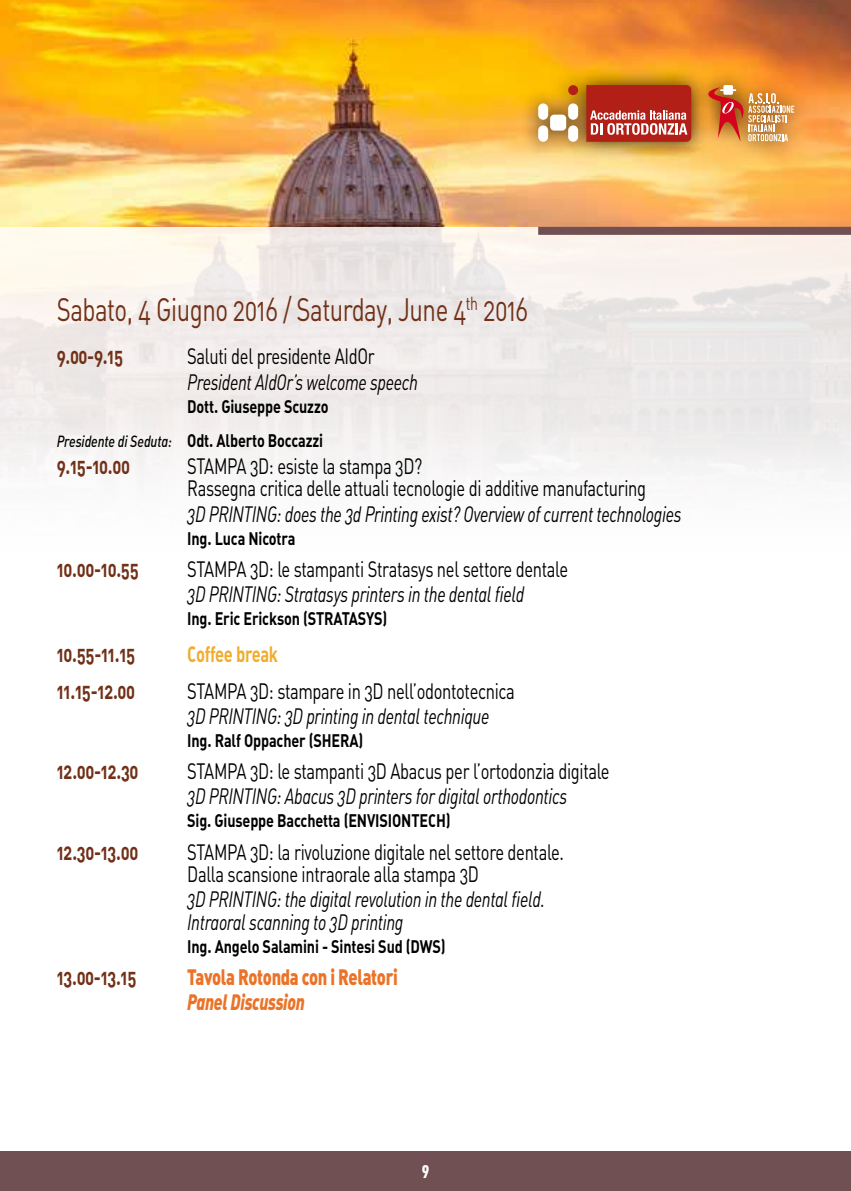
<style>
.page{position:relative;width:851px;height:1191px;background:#fff}
.page>*{position:absolute;margin:0;border:0;box-sizing:border-box;transform-origin:0 0}
.t1{font:32px "DIN Regular Alternate";letter-spacing:-.02em;color:#713017;scale:.75 1}
.t2{font:22px/22.6px "DIN Regular Alternate";letter-spacing:-.02em;color:#000;scale:.75 1}
.t3{font:22px/22.6px "DIN Regular Italic Alt";letter-spacing:-.02em;color:#000;scale:.75 1}
.t4{font:22px "DIN Bold Alternate";letter-spacing:-.02em;color:#713017;scale:.75 1}
.t5{font:22px "DIN Black Alternate";letter-spacing:-.02em;color:#eb7328;scale:.75 1}
.t6{font:22px "DIN Black Italic Alt";letter-spacing:-.02em;color:#eb7328;scale:.75 1}
.t7{font:22px "DIN Bold Alternate";letter-spacing:-.02em;color:#f0ad2e;scale:.75 1}
.t8{font:18px "DIN Bold Alternate";letter-spacing:-.01em;color:#000;scale:.8 1}
.t9{font:900 18px "DIN Cond";color:#fff}
.t10{font:16px "DIN Medium Italic Alt";letter-spacing:-.01em;color:#000;scale:.8 1}
.s1{font-family:"DIN Bold Alternate";font-size:18px}
</style>
<div class="page">
<img style="left:0;top:0;width:850px;height:227px">
<div style="left:0;top:1151px;width:850px;height:40px;background:#705052"></div>
<div style="left:691px;top:67px;width:119px;height:92px;background:#000;opacity:.75"></div>
<svg style="left:709px;top:85px;width:85px;height:57px;background:#da8e54"></svg>
<div style="left:520px;top:67px;width:189px;height:93px;background:#000;opacity:.75"></div>
<div style="left:568px;top:85px;width:10px;height:10px;background:#b21f17;border-radius:50%"></div>
<div style="left:550px;top:115px;width:16px;height:16px;background:#fff;border-radius:4px"></div>
<div style="left:538px;top:103px;width:10px;height:17px;background:#fff;border-radius:5px"></div>
<div style="left:568px;top:103px;width:10px;height:17px;background:#fff;border-radius:5px"></div>
<div style="left:568px;top:125px;width:10px;height:17px;background:#fff;border-radius:5px"></div>
<div style="left:538px;top:125px;width:10px;height:17px;background:#fff;border-radius:5px"></div>
<svg style="left:586px;top:85px;width:105px;height:57px;background:#be453e"></svg>
<div style="left:538px;top:227px;width:312px;height:8px;background:#705052"></div>
<h1 class="t1" style="left:57px;top:289px;width:630px">Sabato, 4 Giugno 2016 / Saturday, June 4<sup>th</sup> 2016</h1>
<p class="t4" style="left:57px;top:342px;width:90px">9.00-9.15</p>
<p class="t2" style="left:187px;top:345px;width:252px">Saluti del presidente AIdOr</p>
<p class="t3" style="left:187px;top:370px;width:309px">President AIdOr’s welcome speech</p>
<p class="t8" style="left:187px;top:394px;width:178px">Dott. Giuseppe Scuzzo</p>
<p class="t10" style="left:57px;top:431px;width:334px">Presidente di Seduta: <span class="s1">Odt. Alberto Boccazzi</span></p>
<p class="t4" style="left:57px;top:451px;width:99px">9.15-10.00</p>
<p class="t2" style="left:187px;top:454px;width:613px">STAMPA 3D: esiste la stampa 3D?<br>Rassegna critica delle attuali tecnologie di additive manufacturing</p>
<p class="t3" style="left:187px;top:502px;width:660px">3D PRINTING: does the 3d Printing exist? Overview of current technologies</p>
<p class="t8" style="left:187px;top:526px;width:137px">Ing. Luca Nicotra</p>
<p class="t4" style="left:57px;top:554px;width:111px">10.00-10.55</p>
<p class="t2" style="left:187px;top:557px;width:509px">STAMPA 3D: le stampanti Stratasys nel settore dentale</p>
<p class="t3" style="left:187px;top:582px;width:451px">3D PRINTING: Stratasys printers in the dental field</p>
<p class="t8" style="left:187px;top:607px;width:251px">Ing. Eric Erickson (STRATASYS)</p>
<p class="t4" style="left:57px;top:640px;width:106px">10.55-11.15</p>
<p class="t7" style="left:187px;top:640px;width:123px">Coffee break</p>
<p class="t4" style="left:57px;top:676px;width:106px">11.15-12.00</p>
<p class="t2" style="left:187px;top:679px;width:438px">STAMPA 3D: stampare in 3D nell’odontotecnica</p>
<p class="t3" style="left:187px;top:704px;width:404px">3D PRINTING: 3D printing in dental technique</p>
<p class="t8" style="left:187px;top:728px;width:222px">Ing. Ralf Oppacher (SHERA)</p>
<p class="t4" style="left:57px;top:756px;width:111px">12.00-12.30</p>
<p class="t2" style="left:187px;top:759px;width:564px">STAMPA 3D: le stampanti 3D Abacus per l’ortodonzia digitale</p>
<p class="t3" style="left:187px;top:784px;width:508px">3D PRINTING: Abacus 3D printers for digital orthodontics</p>
<p class="t8" style="left:187px;top:809px;width:331px">Sig. Giuseppe Bacchetta (ENVISIONTECH)</p>
<p class="t4" style="left:57px;top:837px;width:110px">12.30-13.00</p>
<p class="t2" style="left:187px;top:840px;width:504px">STAMPA 3D: la rivoluzione digitale nel settore dentale.<br>Dalla scansione intraorale alla stampa 3D</p>
<p class="t3" style="left:187px;top:887px;width:478px">3D PRINTING: the digital revolution in the dental field.<br>Intraoral scanning to 3D printing</p>
<p class="t8" style="left:187px;top:934px;width:324px">Ing. Angelo Salamini - Sintesi Sud (DWS)</p>
<p class="t4" style="left:57px;top:962px;width:108px">13.00-13.15</p>
<p class="t5" style="left:187px;top:962px;width:282px">Tavola Rotonda con i Relatori</p>
<p class="t6" style="left:187px;top:988px;width:158px">Panel Discussion</p>
<p class="t9" style="left:421px;top:1159px;width:9px">9</p>
</div>
